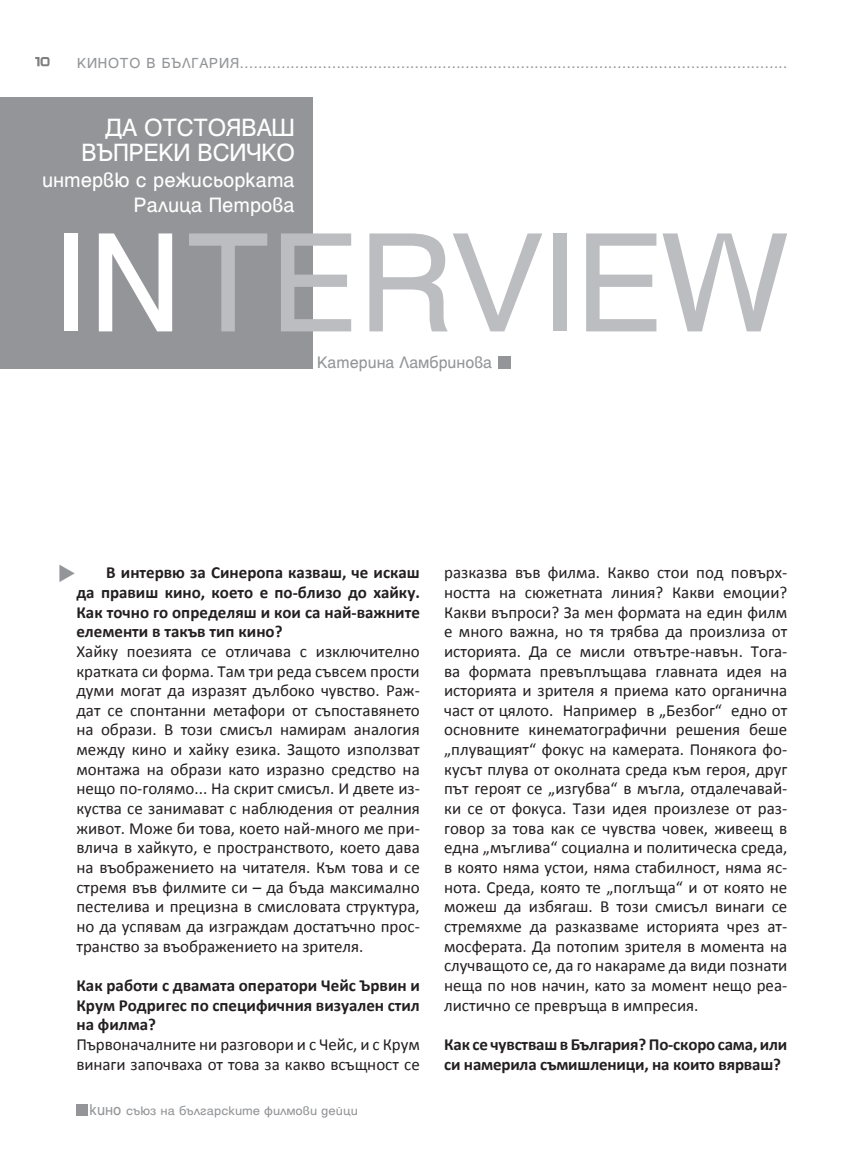
<style>
.page{position:relative;width:864px;height:1174px;background:#fff}
.page>*{position:absolute;margin:0;border:0;box-sizing:border-box;transform-origin:0 0}
.t1{font:153px "Helen Bg";letter-spacing:.01em;color:#bcbdc0}
.t2{font:27px/25.5px "Helen Bg";letter-spacing:-.01em;color:#fff;text-align:right}
.t3{font:22.5px/25.5px "Helen Bg";color:#fff;text-align:right}
.t4{font:18px "Helen Bg";color:#939598}
.t5{font:16.95px/19.6px "Calibri";color:#231f20;text-align:justify}
.t6{font:700 16.95px/19.6px "Calibri";color:#231f20;text-align:justify}
.t7{font:15.75px "Helen Bg";letter-spacing:.05em;color:#939598}
.t8{font:13.5px "Helen Bg";color:#939598;scale:1.08 1}
.s1{color:#fff}
.s2{font-size:16.95px}
</style>
<div class="page">
<div style="left:76px;top:1104px;width:12px;height:12px;background:#939598"></div>
<img style="left:35px;top:57px;width:15px;height:10px">
<div style="left:0;top:98px;width:312px;height:271px;background:#939598"></div>
<div style="left:498px;top:357px;width:12px;height:12px;background:#939598"></div>
<p class="t7" style="left:77px;top:54px;width:711px">КИНОТО В БЪЛГАРИЯ.......................................................................................................................</p>
<h2 class="t2" style="left:82px;top:114px;width:215px">ДА ОТСТОЯВАШ<br>ВЪПРЕКИ ВСИЧКО</h2>
<h3 class="t3" style="left:42px;top:166px;width:254px">интервю с режисьорката<br>Ралица Петрова</h3>
<h1 class="t1" style="left:55px;top:196px;width:733px"><span class="s1">IN</span>TERVIEW</h1>
<p class="t4" style="left:317px;top:352px;width:176px">Катерина Ламбринова</p>
<p class="t6" style="left:76px;top:564px;width:345px;text-indent:30px">В интервю за Синеропа казваш, че искаш да правиш кино, което е по-близо до хайку.<br>Как точно го определяш и кои са най-важните елементи в такъв тип кино?</p>
<p class="t5" style="left:76px;top:643px;width:345px">Хайку поезията се отличава с изключително кратката си форма. Там три реда съвсем прости думи могат да изразят дълбоко чувство. Раж&shy;дат се спонтанни метафори от съпоставянето на образи. В този смисъл намирам аналогия между кино и хайку езика. Защото използват монтажа на образи като изразно средство на нещо по-голямо... На скрит смисъл. И двете из&shy;куства се занимават с наблюдения от реалния живот. Може би това, което най-много ме при&shy;влича в хайкуто, е пространството, което дава на въображението на читателя. Към това и се стремя във филмите си – да бъда максимално пестелива и прецизна в смисловата структура, но да успявам да изграждам достатъчно прос&shy;транство за въображението на зрителя.</p>
<p class="t6" style="left:76px;top:977px;width:345px">Как работи с двамата оператори Чейс Ървин и Крум Родригес по специфичния визуален стил на филма?</p>
<p class="t5" style="left:76px;top:1036px;width:345px">Първоначалните ни разговори и с Чейс, и с Крум винаги започваха от това за какво всъщност се</p>
<p class="t8" style="left:90px;top:1103px;width:250px"><span class="s2">кино</span> съюз на българските филмови дейци</p>
<p class="t5" style="left:444px;top:564px;width:344px">разказва във филма. Какво стои под повърх&shy;ността на сюжетната линия? Какви емоции?<br>Какви въпроси? За мен формата на един филм е много важна, но тя трябва да произлиза от историята. Да се мисли отвътре-навън. Тога&shy;ва формата превъплъщава главната идея на историята и зрителя я приема като органична част от цялото. Например в „Безбог“ едно от основните кинематографични решения беше „плуващият“ фокус на камерата. Понякога фо&shy;кусът плува от околната среда към героя, друг път героят се „изгубва“ в мъгла, отдалечавай&shy;ки се от фокусa. Тази идея произлезе от раз&shy;говор за това как се чувства човек, живеещ в една „мъглива“ социална и политическа среда, в която няма устои, няма стабилност, няма яс&shy;нота. Среда, която те „поглъща“ и от която не можеш да избягаш. В този смисъл винаги се стремяхме да разказваме историята чрез ат&shy;мосферата. Да потопим зрителя в момента на случващото се, да го накараме да види познати неща по нов начин, като за момент нещо реа&shy;листично се превръща в импресия.</p>
<p class="t6" style="left:444px;top:1036px;width:344px">Как се чувстваш в България? По-скоро сама, или си намерила съмишленици, на които вярваш?</p>
</div>
